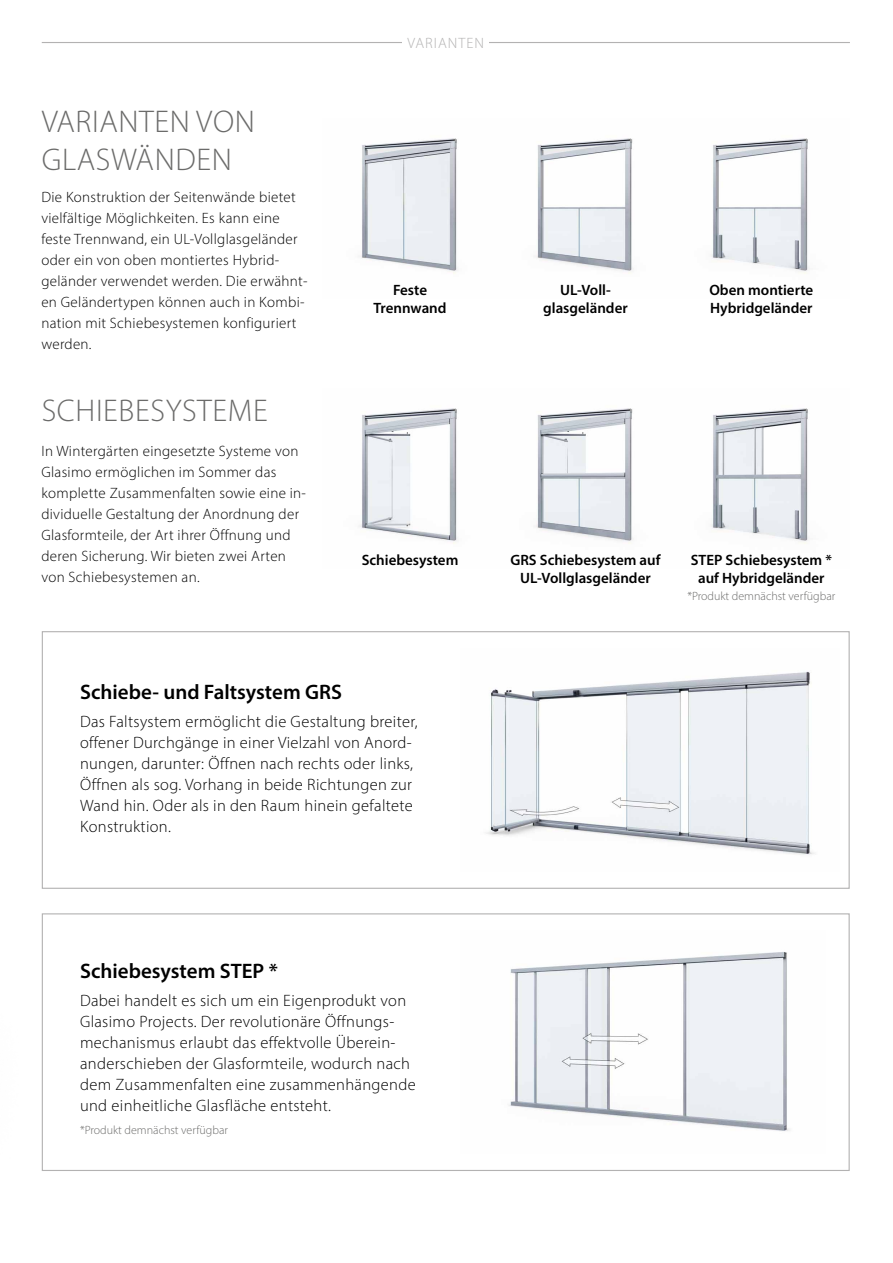
<style>
.page{position:relative;width:893px;height:1263px;background:#fff}
.page>*{position:absolute;margin:0;border:0;box-sizing:border-box;transform-origin:0 0}
.t1{font:300 31.5px/37.8px "Myriad Pro";letter-spacing:.02em;color:#6b6b6a}
.t2{font:600 21px "Myriad Pro";color:#000}
.t3{font:300 16.5px/21px "Myriad Pro";letter-spacing:.02em;color:#000}
.t4{font:300 15px/21px "Myriad Pro";letter-spacing:.02em;color:#000}
.t5{font:600 15px/18px "Myriad Pro";color:#000;text-align:center}
.t6{font:300 15px "Myriad Pro";letter-spacing:.07em;color:#b3b2b2}
.t7{font:300 12px "Myriad Pro";color:#6b6b6a}
</style>
<div class="page">
<hr style="left:42px;top:42px;width:808px;height:1px;background:#b3b2b2">
<div style="left:403px;top:32px;width:86px;height:21px;background:#fff"></div>
<img style="left:486px;top:671px;width:329px;height:184px">
<img style="left:509px;top:952px;width:281px;height:179px">
<div style="left:42px;top:631px;width:808px;height:258px;border:1px solid #b3b2b2"></div>
<div style="left:42px;top:913px;width:808px;height:258px;border:1px solid #b3b2b2"></div>
<img style="left:360px;top:138px;width:450px;height:136px">
<img style="left:359px;top:408px;width:451px;height:136px">
<h1 class="t1" style="left:42px;top:102px;width:215px">VARIANTEN VON<br>GLASWÄNDEN</h1>
<p class="t4" style="left:41px;top:186px;width:268px">Die Konstruktion der Seitenwände bietet vielfältige Möglichkeiten. Es kann eine feste Trennwand, ein UL-Vollglasgeländer oder ein von oben montiertes Hybrid&shy;geländer verwendet werden. Die erwähnt&shy;en Geländertypen können auch in Kombi&shy;nation mit Schiebesystemen konfiguriert werden.</p>
<h1 class="t1" style="left:42px;top:391px;width:227px">SCHIEBESYSTEME</h1>
<p class="t4" style="left:41px;top:440px;width:266px">In Wintergärten eingesetzte Systeme von Glasimo ermöglichen im Sommer das komplette Zusammenfalten sowie eine in&shy;dividuelle Gestaltung der Anordnung der Glasformteile, der Art ihrer Öffnung und deren Sicherung. Wir bieten zwei Arten von Schiebesystemen an.</p>
<p class="t6" style="left:408px;top:34px;width:78px">VARIANTEN</p>
<p class="t5" style="left:374px;top:280px;width:75px">Feste<br>Trennwand</p>
<p class="t5" style="left:543px;top:280px;width:86px">UL-Voll&shy;glasgeländer</p>
<p class="t5" style="left:709px;top:280px;width:105px;text-align:left">Oben montierte<br>Hybridgeländer</p>
<p class="t5" style="left:362px;top:551px;width:98px">Schiebesystem</p>
<p class="t5" style="left:510px;top:551px;width:152px">GRS Schiebesystem auf<br>UL-Vollglasgeländer</p>
<p class="t5" style="left:691px;top:551px;width:143px">STEP Schiebesystem * auf Hybridgeländer</p>
<p class="t7" style="left:687px;top:589px;width:149px">*Produkt demnächst verfügbar</p>
<h2 class="t2" style="left:80px;top:679px;width:263px">Schiebe- und Faltsystem GRS</h2>
<p class="t3" style="left:80px;top:711px;width:339px">Das Faltsystem ermöglicht die Gestaltung breiter, offener Durchgänge in einer Vielzahl von Anord&shy;nungen, darunter: Öffnen nach rechts oder links, Öffnen als sog. Vorhang in beide Richtungen zur Wand hin. Oder als in den Raum hinein gefaltete Konstruktion.</p>
<h2 class="t2" style="left:80px;top:957px;width:199px">Schiebesystem STEP *</h2>
<p class="t3" style="left:80px;top:989px;width:337px">Dabei handelt es sich um ein Eigenprodukt von Glasimo Projects. Der revolutionäre Öffnungs&shy;mechanismus erlaubt das effektvolle Überein&shy;anderschieben der Glasformteile, wodurch nach dem Zusammenfalten eine zusammenhängende und einheitliche Glasfläche entsteht.</p>
<p class="t7" style="left:80px;top:1122px;width:149px">*Produkt demnächst verfügbar</p>
</div>
